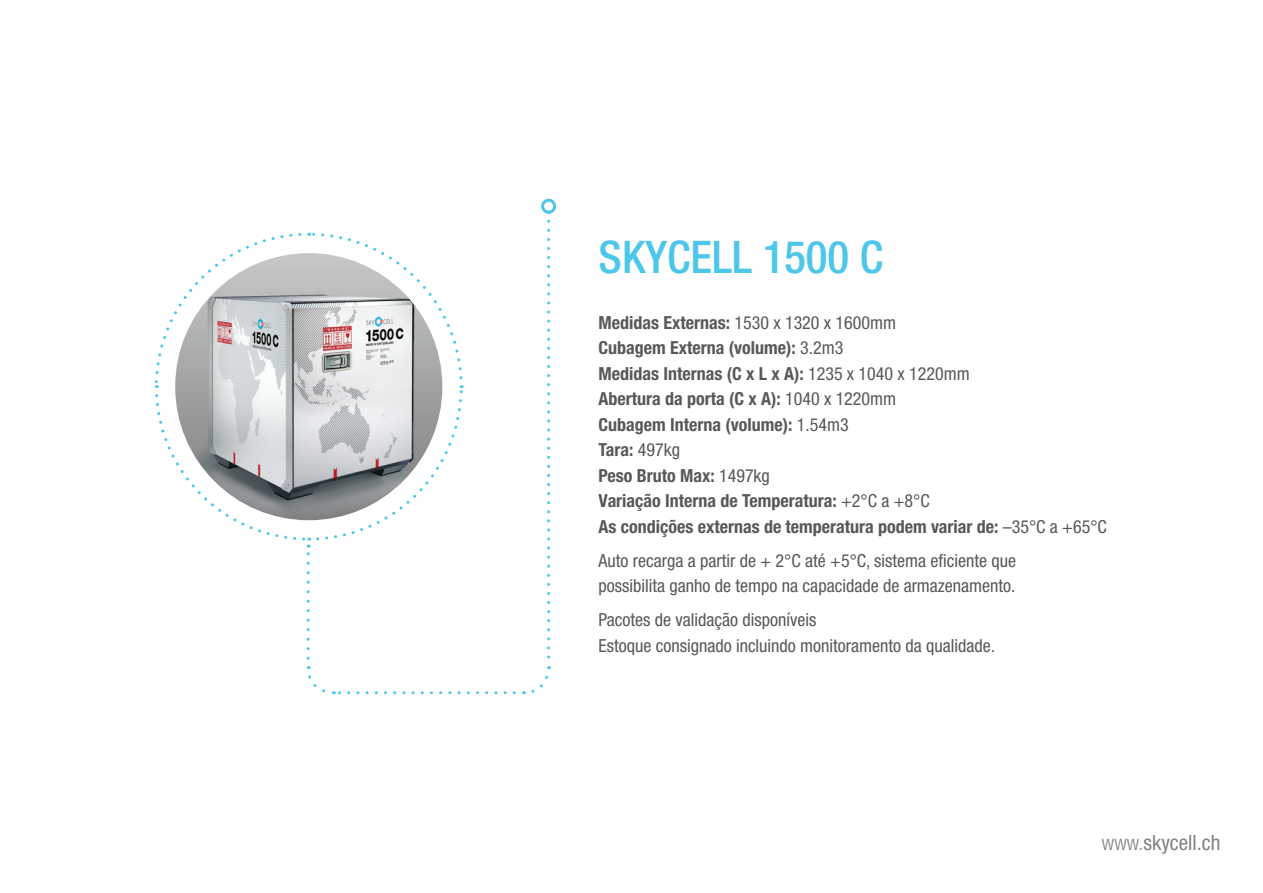
<style>
.page{position:relative;width:1263px;height:893px;background:#fff}
.page>*{position:absolute;margin:0;border:0;box-sizing:border-box;transform-origin:0 0}
.t1{font:500 condensed 45px "Helvetica Neue LT Std";color:#4dc7e9}
.t2{font:condensed 21px "Helvetica Neue LT Std";color:#808285}
.t3{font:700 condensed 18px/25.5px "Helvetica Neue LT Std";color:#57585a}
.t4{font:condensed 18px/25.5px "Helvetica Neue LT Std";color:#57585a}
.s1{font-weight:400}
.s2{font-weight:300}
</style>
<div class="page">
<svg style="left:523px;top:221px;width:27px;height:474px"></svg>
<svg style="left:333px;top:691px;width:181px;height:3px"></svg>
<svg style="left:306px;top:666px;width:19px;height:27px"></svg>
<svg style="left:154px;top:232px;width:310px;height:426px"></svg>
<div style="left:541px;top:199px;width:15px;height:15px;border:3px solid #4dc7e9;border-radius:50%"></div>
<h1 class="t1" style="left:599px;top:230px;width:286px">SKYCELL 1500 C</h1>
<p class="t3" style="left:599px;top:309px;width:510px">Medidas Externas: <span class="s1">1530 x 1320 x 1600mm<br></span>Cubagem Externa (volume): <span class="s1">3.2m3<br></span>Medidas Internas (C x L x A): <span class="s1">1235 x 1040 x 1220mm<br></span>Abertura da porta (C x A): <span class="s1">1040 x 1220mm<br></span>Cubagem Interna (volume): <span class="s1">1.54m3<br></span>Tara: <span class="s1">497kg<br></span>Peso Bruto Max: <span class="s1">1497kg<br></span>Variação Interna de Temperatura: <span class="s1">+2°C a +8°C<br></span>As condições externas de temperatura podem variar de: <span class="s1">–35°C a +65°C</span></p>
<p class="t4" style="left:599px;top:548px;width:419px">Auto recarga a partir de + 2°C até +5°C, sistema eficiente que possibilita ganho de tempo na capacidade de armazenamento.</p>
<p class="t4" style="left:599px;top:607px;width:398px">Pacotes de validação disponíveis<br>Estoque consignado incluindo monitoramento da qualidade.</p>
<p class="t2" style="left:1102px;top:831px;width:120px"><span class="s2">www.</span>skycell.ch</p>
</div>
